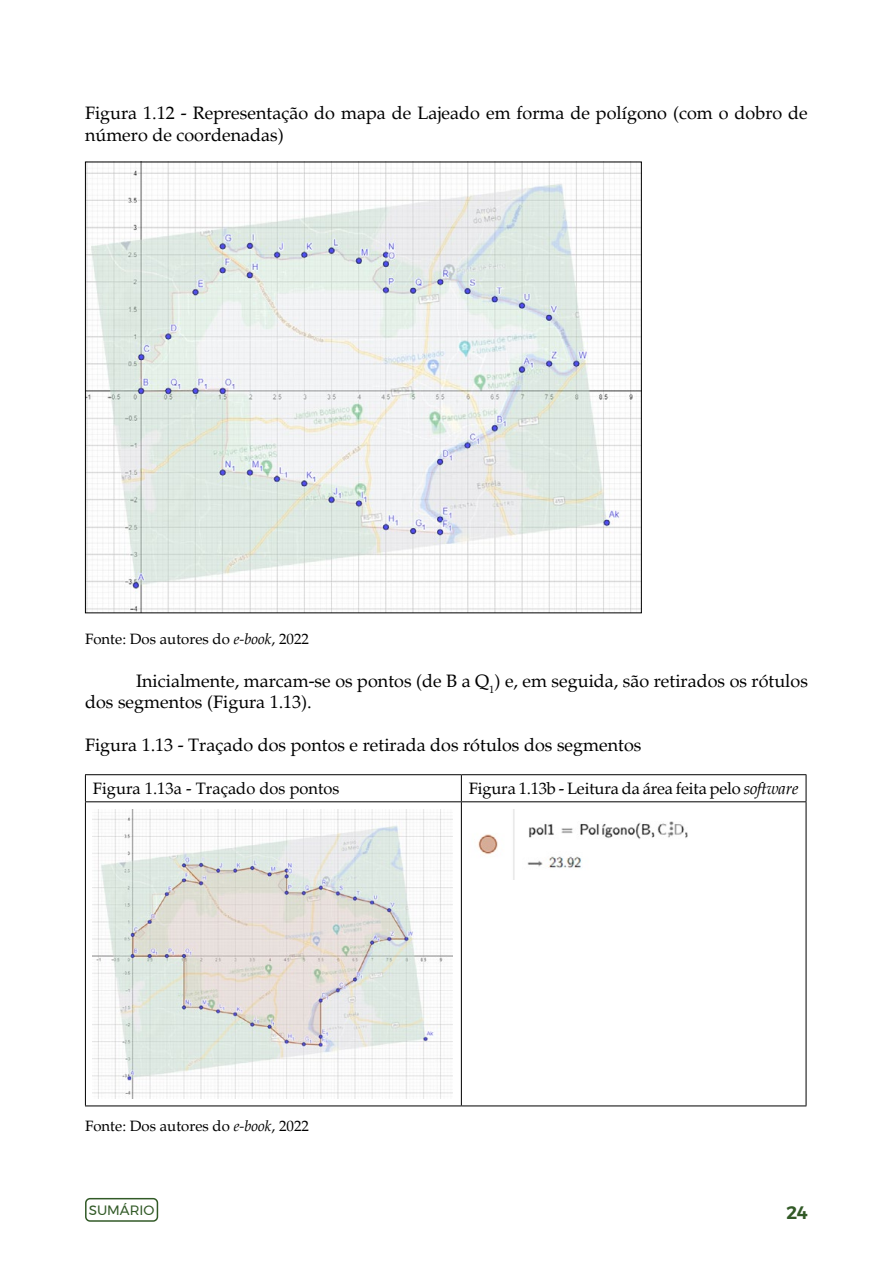
<style>
.page{position:relative;width:893px;height:1263px;background:#fff}
.page>*{position:absolute;margin:0;border:0;box-sizing:border-box;transform-origin:0 0}
.t1{font:18px/21.6px "Palatino";color:#000}
.t2{font:600 18px "Montserrat";color:#325a27}
.t3{font:16.5px "Palatino";letter-spacing:-.01em;color:#000}
.t4{font:15px "Palatino";color:#000}
.t5{font:13.5px "Montserrat";color:#325a27}
.s1{font-style:italic}
</style>
<div class="page">
<div style="left:85px;top:1198px;width:73px;height:24px;border:2px solid #325a27;border-radius:4px"></div>
<img style="left:87px;top:164px;width:553px;height:447px">
<hr style="left:85px;top:774px;width:376px;height:1px;background:#000">
<svg style="left:85px;top:775px;width:1px;height:26px"></svg>
<hr style="left:461px;top:774px;width:345px;height:1px;background:#000">
<svg style="left:461px;top:775px;width:1px;height:26px"></svg>
<svg style="left:806px;top:775px;width:1px;height:26px"></svg>
<hr style="left:85px;top:801px;width:376px;height:1px;background:#000">
<hr style="left:85px;top:802px;width:1px;height:303px;background:#000">
<hr style="left:461px;top:801px;width:345px;height:1px;background:#000">
<hr style="left:461px;top:802px;width:1px;height:303px;background:#000">
<hr style="left:806px;top:802px;width:1px;height:303px;background:#000">
<hr style="left:85px;top:1105px;width:376px;height:1px;background:#000">
<hr style="left:461px;top:1105px;width:345px;height:1px;background:#000">
<img style="left:93px;top:809px;width:360px;height:289px">
<img style="left:478px;top:809px;width:210px;height:71px">
<p class="t1" style="left:85px;top:103px;width:724px">Figura 1.12 - Representação do mapa de Lajeado em forma de polígono (com o dobro de número de coordenadas)</p>
<p class="t4" style="left:85px;top:630px;width:225px">Fonte: Dos autores do <span class="s1">e-book</span>, 2022</p>
<p class="t1" style="left:85px;top:670px;width:724px;text-indent:51px">Inicialmente, marcam-se os pontos (de B a Q<sub>1</sub>) e, em seguida, são retirados os rótulos dos segmentos (Figura 1.13).</p>
<p class="t1" style="left:85px;top:735px;width:558px">Figura 1.13 - Traçado dos pontos e retirada dos rótulos dos segmentos</p>
<p class="t3" style="left:93px;top:779px;width:248px">Figura 1.13a - Traçado dos pontos</p>
<p class="t3" style="left:469px;top:779px;width:331px">Figura 1.13b - Leitura da área feita pelo <span class="s1">software</span></p>
<p class="t4" style="left:85px;top:1117px;width:225px">Fonte: Dos autores do <span class="s1">e-book</span>, 2022</p>
<p class="t5" style="left:89px;top:1200px;width:67px">SUMÁRIO</p>
<p class="t2" style="left:786px;top:1198px;width:23px">24</p>
</div>
